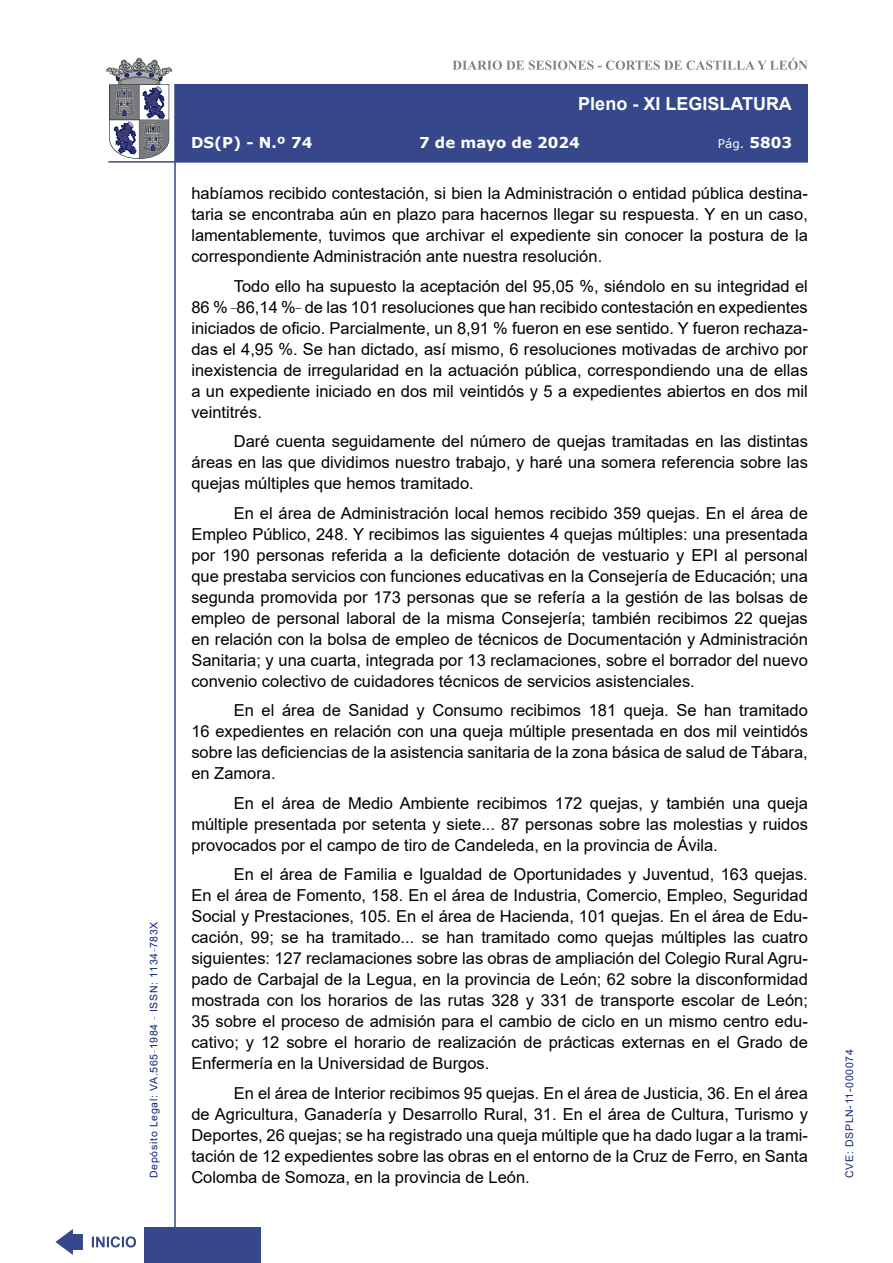
<style>
.page{position:relative;width:893px;height:1263px;background:#fff}
.page>*{position:absolute;margin:0;border:0;box-sizing:border-box;transform-origin:0 0}
.t1{font:700 18px "Arial";color:#fff}
.t2{font:16.5px/21px "Arial";color:#000;text-align:justify}
.t3{font:700 15px "Verdana";color:#fff}
.t4{font:12px "Verdana";color:#fff}
.t5{font:10.5px "Arial";letter-spacing:.065em;color:#122678}
.s1{font-weight:700;font-size:15px}
</style>
<div class="page">
<svg style="left:452px;top:58px;width:356px;height:12px"></svg>
<hr style="left:174px;top:84px;width:2px;height:1179px;background:#36478c">
<div style="left:144px;top:1227px;width:117px;height:36px;background:#36478c"></div>
<div style="left:175px;top:84px;width:633px;height:78px;background:#36478c"></div>
<hr style="left:108px;top:161px;width:700px;height:2px;background:#36478c">
<svg style="left:92px;top:1236px;width:44px;height:11px"></svg>
<svg style="left:55px;top:1229px;width:28px;height:26px"></svg>
<svg style="left:106px;top:58px;width:66px;height:101px"></svg>
<p class="t5" style="left:146px;top:1178px;width:258px;rotate:-90deg">Depósito Legal: VA.565<sup>_</sup>1984 <sup>_</sup> ISSN: 1134<sup>_</sup>783X</p>
<p class="t1" style="left:578px;top:91px;width:215px">Pleno - XI LEGISLATURA</p>
<p class="t3" style="left:191px;top:132px;width:123px">DS(P) - N.º 74</p>
<p class="t3" style="left:419px;top:132px;width:162px">7 de mayo de 2024</p>
<p class="t4" style="left:718px;top:135px;width:76px">Pág. <span class="s1">5803</span></p>
<p class="t2" style="left:191px;top:183px;width:618px">habíamos recibido contestación, si bien la Administración o entidad pública destina&shy;taria se encontraba aún en plazo para hacernos llegar su respuesta. Y en un caso, lamentablemente, tuvimos que archivar el expediente sin conocer la postura de la correspondiente Administración ante nuestra resolución.</p>
<p class="t2" style="left:191px;top:275px;width:618px;text-indent:43px">Todo ello ha supuesto la aceptación del 95,05 %, siéndolo en su integridad el 86 % <sup>_</sup>86,14 %<sup>_</sup> de las 101 resoluciones que han recibido contestación en expedientes iniciados de oficio. Parcialmente, un 8,91 % fueron en ese sentido. Y fueron rechaza&shy;das el 4,95 %. Se han dictado, así mismo, 6 resoluciones motivadas de archivo por inexistencia de irregularidad en la actuación pública, correspondiendo una de ellas a un expediente iniciado en dos mil veintidós y 5 a expedientes abiertos en dos mil veintitrés.</p>
<p class="t2" style="left:191px;top:431px;width:618px;text-indent:43px">Daré cuenta seguidamente del número de quejas tramitadas en las distintas áreas en las que dividimos nuestro trabajo, y haré una somera referencia sobre las quejas múltiples que hemos tramitado.</p>
<p class="t2" style="left:191px;top:502px;width:618px;text-indent:43px">En el área de Administración local hemos recibido 359 quejas. En el área de Empleo Público, 248. Y recibimos las siguientes 4 quejas múltiples: una presentada por 190 personas referida a la deficiente dotación de vestuario y EPI al personal que prestaba servicios con funciones educativas en la Consejería de Educación; una segunda promovida por 173 personas que se refería a la gestión de las bolsas de empleo de personal laboral de la misma Consejería; también recibimos 22 quejas en relación con la bolsa de empleo de técnicos de Documentación y Administración Sanitaria; y una cuarta, integrada por 13 reclamaciones, sobre el borrador del nuevo convenio colectivo de cuidadores técnicos de servicios asistenciales.</p>
<p class="t2" style="left:191px;top:700px;width:618px;text-indent:43px">En el área de Sanidad y Consumo recibimos 181 queja. Se han tramitado 16 expedientes en relación con una queja múltiple presentada en dos mil veintidós sobre las deficiencias de la asistencia sanitaria de la zona básica de salud de Tábara, en Zamora.</p>
<p class="t2" style="left:191px;top:792px;width:618px;text-indent:43px">En el área de Medio Ambiente recibimos 172 quejas, y también una queja múltiple presentada por setenta y siete... 87 personas sobre las molestias y ruidos provocados por el campo de tiro de Candeleda, en la provincia de Ávila.</p>
<p class="t2" style="left:191px;top:864px;width:618px;text-indent:43px">En el área de Familia e Igualdad de Oportunidades y Juventud, 163 quejas.<br>En el área de Fomento, 158. En el área de Industria, Comercio, Empleo, Seguridad Social y Prestaciones, 105. En el área de Hacienda, 101 quejas. En el área de Edu&shy;cación, 99; se ha tramitado... se han tramitado como quejas múltiples las cuatro siguientes: 127 reclamaciones sobre las obras de ampliación del Colegio Rural Agru&shy;pado de Carbajal de la Legua, en la provincia de León; 62 sobre la disconformidad mostrada con los horarios de las rutas 328 y 331 de transporte escolar de León; 35 sobre el proceso de admisión para el cambio de ciclo en un mismo centro edu&shy;cativo; y 12 sobre el horario de realización de prácticas externas en el Grado de Enfermería en la Universidad de Burgos.</p>
<p class="t2" style="left:191px;top:1082px;width:618px;text-indent:43px">En el área de Interior recibimos 95 quejas. En el área de Justicia, 36. En el área de Agricultura, Ganadería y Desarrollo Rural, 31. En el área de Cultura, Turismo y Deportes, 26 quejas; se ha registrado una queja múltiple que ha dado lugar a la trami&shy;tación de 12 expedientes sobre las obras en el entorno de la Cruz de Ferro, en Santa Colomba de Somoza, en la provincia de León.</p>
<p class="t5" style="left:842px;top:1178px;width:130px;rotate:-90deg">CVE: DSPLN-11-000074</p>
</div>
